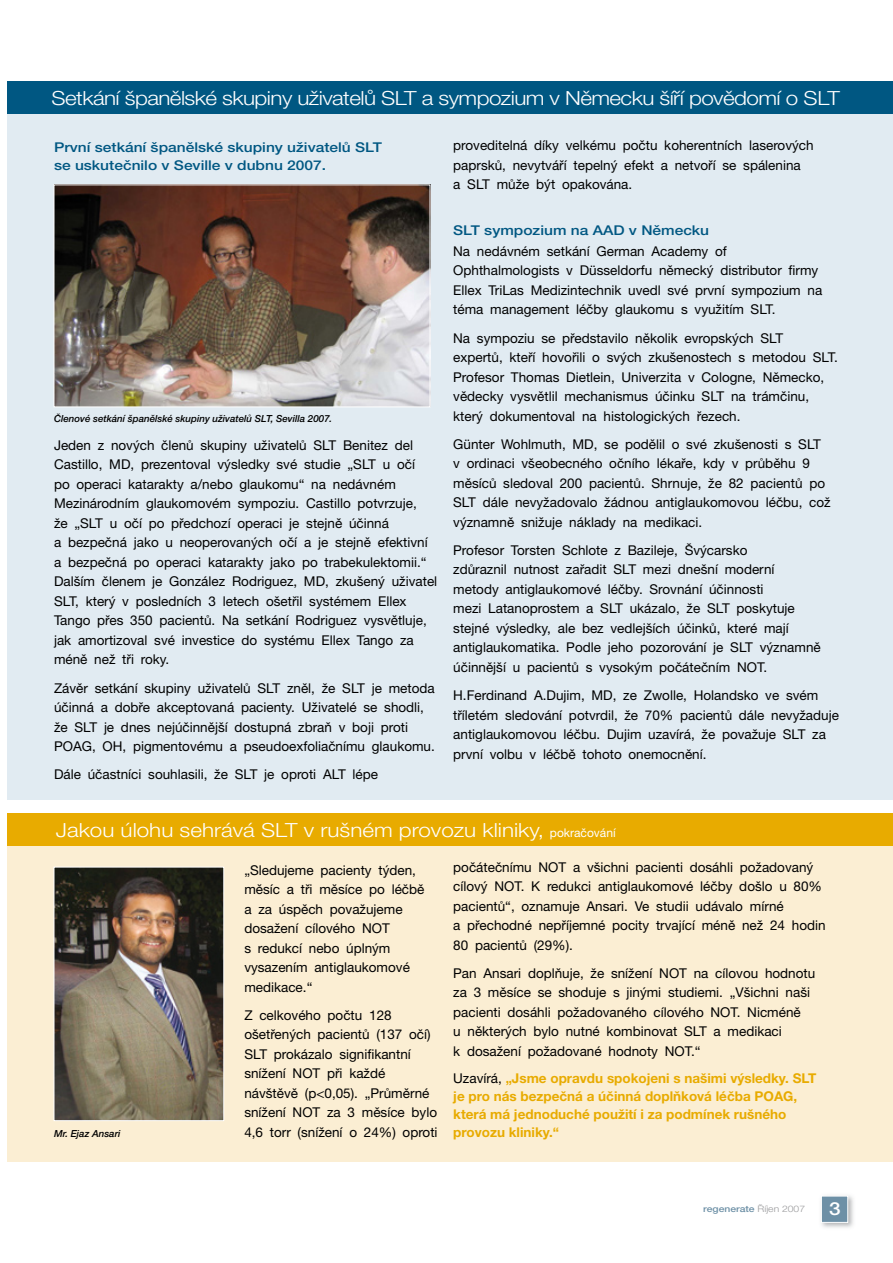
<style>
.page{position:relative;width:893px;height:1263px;background:#fff}
.page>*{position:absolute;margin:0;border:0;box-sizing:border-box;transform-origin:0 0}
.t1{font:300 19.5px "Helvetica Neue CE";letter-spacing:-.025em;color:#fff;scale:1.15 1}
.t2{font:300 19.5px "Helvetica Neue CE";color:#fff;scale:1.15 1}
.t3{font:500 18px "Helvetica Neue CE";color:#fff;scale:1.15 1}
.t4{font:13.5px/19.5px "Helvetica Neue CE";color:#000}
.t5{font:700 13.5px/18px "Helvetica Neue CE";color:#e8ab00}
.t6{font:500 13.5px/18px "Helvetica Neue CE";color:#005782;scale:1.15 1}
.t7{font:italic 500 9.75px "Helvetica Neue CE";color:#000}
.t8{font:500 9px "Helvetica Neue CE";color:#6d90a6;scale:1.15 1}
.s1{font-weight:400;font-size:12px}
.s2{font-weight:400;color:#000}
.s3{font-weight:300;color:#9a9a9c}
</style>
<div class="page">
<img style="left:821px;top:1196px;width:33px;height:32px">
<div style="left:821px;top:1196px;width:27px;height:26px;background:#6d90a6"></div>
<div style="left:821px;top:1196px;width:27px;height:27px;border:1px solid #fff"></div>
<div style="left:7px;top:102px;width:886px;height:698px;background:#e1ebf2"></div>
<div style="left:7px;top:843px;width:886px;height:319px;background:#fbeed3"></div>
<div style="left:7px;top:813px;width:886px;height:32px;background:#e8ab00"></div>
<div style="left:7px;top:81px;width:886px;height:33px;background:#005782"></div>
<img style="left:56px;top:186px;width:372px;height:219px">
<div style="left:54px;top:184px;width:376px;height:223px;border:1px solid #fff"></div>
<img style="left:56px;top:869px;width:166px;height:250px">
<div style="left:54px;top:867px;width:170px;height:254px;border:1px solid #fff"></div>
<h1 class="t1" style="left:52px;top:88px;width:687px">Setkání španělské skupiny uživatelů SLT a sympozium v Německu šíří povědomí o SLT</h1>
<p class="t4" style="left:453px;top:136px;width:362px">proveditelná díky velkému počtu koherentních laserových paprsků, nevytváří tepelný efekt a netvoří se spálenina<br>a SLT může být opakována.</p>
<p class="t6" style="left:453px;top:222px;width:224px">SLT sympozium na AAD v Německu</p>
<p class="t4" style="left:453px;top:241px;width:371px">Na nedávném setkání German Academy of Ophthalmologists v Düsseldorfu německý distributor firmy Ellex TriLas Medizintechnik uvedl své první sympozium na téma management léčby glaukomu s využitím SLT.</p>
<p class="t4" style="left:453px;top:328px;width:386px">Na sympoziu se představilo několik evropských SLT<br>expertů, kteří hovořili o svých zkušenostech s metodou SLT.<br>Profesor Thomas Dietlein, Univerzita v Cologne, Německo, vědecky vysvětlil mechanismus účinku SLT na trámčinu, který dokumentoval na histologických řezech.</p>
<p class="t4" style="left:453px;top:434px;width:379px">Günter Wohlmuth, MD, se podělil o své zkušenosti s SLT v ordinaci všeobecného očního lékaře, kdy v průběhu 9 měsíců sledoval 200 pacientů. Shrnuje, že 82 pacientů po SLT dále nevyžadovalo žádnou antiglaukomovou léčbu, což významně snižuje náklady na medikaci.</p>
<p class="t4" style="left:453px;top:540px;width:369px">Profesor Torsten Schlote z Bazileje, Švýcarsko<br>zdůraznil nutnost zařadit SLT mezi dnešní moderní metody antiglaukomové léčby. Srovnání účinnosti<br>mezi Latanoprostem a SLT ukázalo, že SLT poskytuje stejné výsledky, ale bez vedlejších účinků, které mají antiglaukomatika. Podle jeho pozorování je SLT významně účinnější u pacientů s vysokým počátečním NOT.</p>
<p class="t4" style="left:453px;top:685px;width:387px">H.Ferdinand A.Dujim, MD, ze Zwolle, Holandsko ve svém tříletém sledování potvrdil, že 70% pacientů dále nevyžaduje antiglaukomovou léčbu. Dujim uzavírá, že považuje SLT za první volbu v léčbě tohoto onemocnění.</p>
<p class="t6" style="left:54px;top:138px;width:287px">První setkání španělské skupiny uživatelů SLT se uskutečnilo v Seville v dubnu 2007.</p>
<p class="t7" style="left:54px;top:413px;width:280px">Členové setkání španělské skupiny uživatelů SLT, Sevilla 2007.</p>
<p class="t4" style="left:54px;top:435px;width:385px">Jeden z nových členů skupiny uživatelů SLT Benitez del Castillo, MD, prezentoval výsledky své studie „SLT u očí<br>po operaci katarakty a/nebo glaukomu“ na nedávném Mezinárodním glaukomovém sympoziu. Castillo potvrzuje,<br>že „SLT u očí po předchozí operaci je stejně účinná<br>a bezpečná jako u neoperovaných očí a je stejně efektivní a bezpečná po operaci katarakty jako po trabekulektomii.“ Dalším členem je González Rodriguez, MD, zkušený uživatel SLT, který v posledních 3 letech ošetřil systémem Ellex Tango přes 350 pacientů. Na setkání Rodriguez vysvětluje, jak amortizoval své investice do systému Ellex Tango za méně než tři roky.</p>
<p class="t4" style="left:54px;top:678px;width:382px">Závěr setkání skupiny uživatelů SLT zněl, že SLT je metoda účinná a dobře akceptovaná pacienty. Uživatelé se shodli, že SLT je dnes nejúčinnější dostupná zbraň v boji proti POAG, OH, pigmentovému a pseudoexfoliačnímu glaukomu.</p>
<p class="t4" style="left:54px;top:765px;width:326px">Dále účastníci souhlasili, že SLT je oproti ALT lépe</p>
<h1 class="t2" style="left:56px;top:820px;width:488px">Jakou úlohu sehrává SLT v rušném provozu kliniky, <span class="s1">pokračování</span></h1>
<p class="t4" style="left:244px;top:860px;width:182px">„Sledujeme pacienty týden, měsíc a tři měsíce po léčbě a za úspěch považujeme dosažení cílového NOT<br>s redukcí nebo úplným vysazením antiglaukomové medikace.“</p>
<p class="t4" style="left:244px;top:1005px;width:195px">Z celkového počtu 128 ošetřených pacientů (137 očí)<br>SLT prokázalo signifikantní snížení NOT při každé návštěvě (p&lt;0,05). „Průměrné snížení NOT za 3 měsíce bylo<br>4,6 torr (snížení o 24%) oproti</p>
<p class="t4" style="left:453px;top:857px;width:374px">počátečnímu NOT a všichni pacienti dosáhli požadovaný cílový NOT. K redukci antiglaukomové léčby došlo u 80% pacientů“, oznamuje Ansari. Ve studii udávalo mírné<br>a přechodné nepříjemné pocity trvající méně než 24 hodin 80 pacientů (29%).</p>
<p class="t4" style="left:453px;top:963px;width:364px">Pan Ansari doplňuje, že snížení NOT na cílovou hodnotu za 3 měsíce se shoduje s jinými studiemi. „Všichni naši pacienti dosáhli požadovaného cílového NOT. Nicméně<br>u některých bylo nutné kombinovat SLT a medikaci<br>k dosažení požadované hodnoty NOT.“</p>
<p class="t5" style="left:453px;top:1069px;width:364px"><span class="s2">Uzavírá,</span> „Jsme opravdu spokojeni s našimi výsledky. SLT je pro nás bezpečná a účinná doplňková léčba POAG, která má jednoduché použití i za podmínek rušného provozu kliniky.“</p>
<p class="t7" style="left:54px;top:1128px;width:68px">Mr. Ejaz Ansari</p>
<p class="t8" style="left:703px;top:1203px;width:90px">regenerate <span class="s3">Říjen 2007</span></p>
<h2 class="t3" style="left:829px;top:1199px;width:12px">3</h2>
</div>
